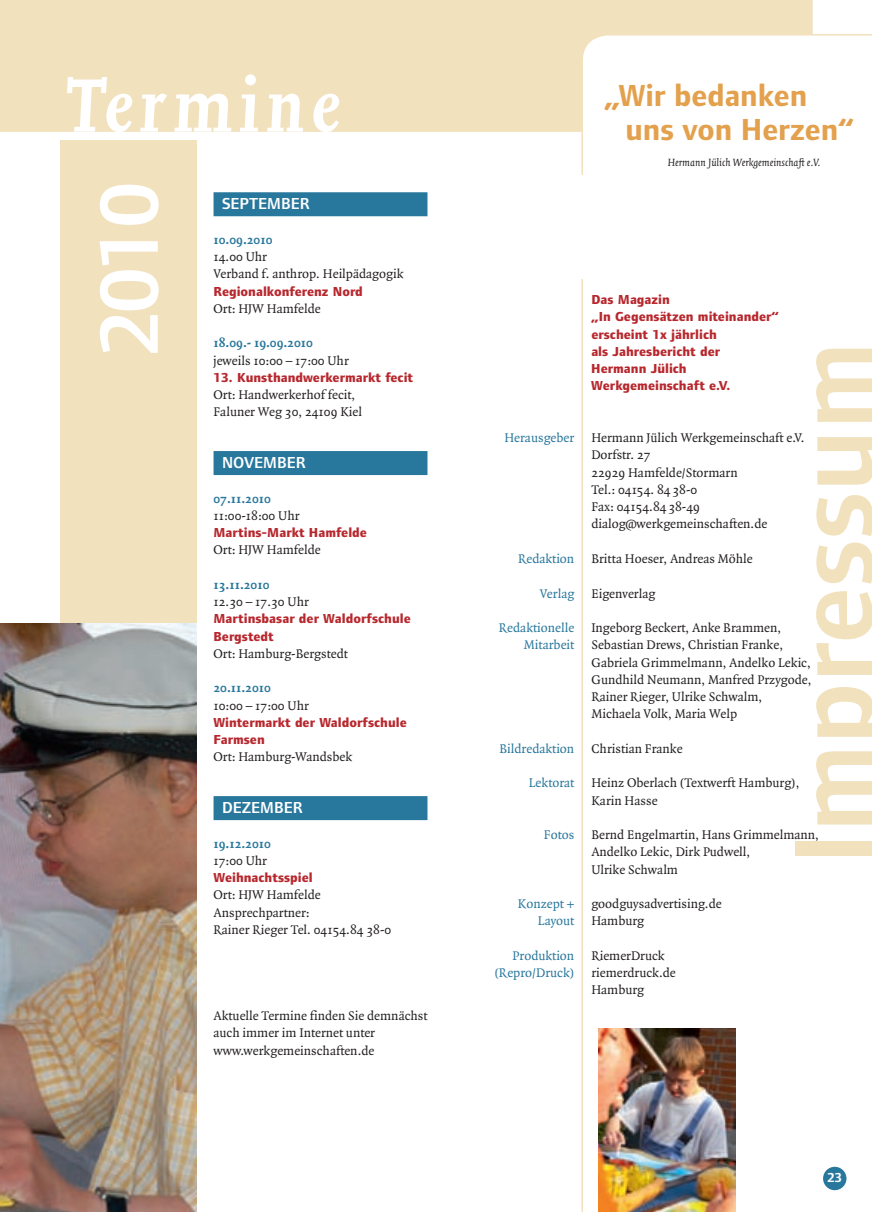
<style>
.page{position:relative;width:872px;height:1212px;background:#fff}
.page>*{position:absolute;margin:0;border:0;box-sizing:border-box;transform-origin:0 0}
.t1{font:600 115.35px "Foundry Form Sans";color:#f1e1bd}
.t2{font:italic 700 87px "Joanna";letter-spacing:.08em;color:#fff}
.t3{font:600 85.5px "Foundry Form Sans";color:#fff}
.t4{font:700 31.5px/34.5px "Foundry Form Sans";color:#e3a14d}
.t5{font:600 16.5px "Foundry Form Sans";color:#fff}
.t6{font:13.5px/17.2px "Quadraat";color:#231f20}
.t7{font:800 13.5px/17.2px "Foundry Form Sans";color:#b7282e}
.t8{font:13.5px "Quadraat";color:#28779c}
.t9{font:700 13.5px "Quadraat";color:#28779c}
.t10{font:700 13.5px "Foundry Form Sans";color:#fff}
.t11{font:italic 11.25px "Quadraat";color:#231f20}
</style>
<div class="page">
<div style="left:0;top:0;width:812px;height:132px;background:#f1e1bd"></div>
<svg style="left:581px;top:34px;width:291px;height:1178px"></svg>
<div style="left:823px;top:1167px;width:23px;height:23px;background:#28779c;border-radius:50%"></div>
<div style="left:213px;top:192px;width:214px;height:24px;background:#28779c"></div>
<div style="left:213px;top:451px;width:214px;height:24px;background:#28779c"></div>
<div style="left:213px;top:796px;width:214px;height:24px;background:#28779c"></div>
<img style="left:598px;top:1029px;width:137px;height:183px">
<div style="left:60px;top:140px;width:136px;height:1070px;background:#f1e1bd"></div>
<img style="left:0;top:623px;width:196px;height:589px">
<div style="left:564px;top:175px;width:62px;height:103px;background:#fff"></div>
<h2 class="t2" style="left:64px;top:58px;width:277px">Termine</h2>
<h3 class="t3" style="left:81px;top:354px;width:172px;rotate:-90deg">2010</h3>
<p class="t5" style="left:222px;top:195px;width:89px">SEPTEMBER</p>
<p class="t9" style="left:213px;top:233px;width:60px">10.09.2010</p>
<p class="t6" style="left:213px;top:248px;width:192px">14.00 Uhr<br>Verband f. anthrop. Heilpädagogik</p>
<p class="t7" style="left:213px;top:282px;width:151px">Regionalkonferenz Nord</p>
<p class="t6" style="left:213px;top:300px;width:109px">Ort: HJW Hamfelde</p>
<p class="t9" style="left:213px;top:336px;width:101px">18.09.- 19.09.2010</p>
<p class="t6" style="left:213px;top:352px;width:137px">jeweils 10:00 – 17:00 Uhr</p>
<p class="t7" style="left:213px;top:369px;width:201px">13. Kunsthandwerkermarkt fecit</p>
<p class="t6" style="left:213px;top:387px;width:150px">Ort: Handwerkerhof fecit,<br>Faluner Weg 30, 24109 Kiel</p>
<p class="t5" style="left:222px;top:453px;width:85px">NOVEMBER</p>
<p class="t9" style="left:213px;top:491px;width:59px">07.11.2010</p>
<p class="t6" style="left:213px;top:507px;width:87px">11:00-18:00 Uhr</p>
<p class="t7" style="left:213px;top:524px;width:155px">Martins-Markt Hamfelde</p>
<p class="t6" style="left:213px;top:542px;width:109px">Ort: HJW Hamfelde</p>
<p class="t9" style="left:213px;top:578px;width:57px">13.11.2010</p>
<p class="t6" style="left:213px;top:594px;width:97px">12.30 – 17.30 Uhr</p>
<p class="t7" style="left:213px;top:610px;width:199px">Martinsbasar der Waldorfschule<br>Bergstedt</p>
<p class="t6" style="left:213px;top:645px;width:136px">Ort: Hamburg-Bergstedt</p>
<p class="t9" style="left:213px;top:681px;width:59px">20.11.2010</p>
<p class="t6" style="left:213px;top:697px;width:97px">10:00 – 17:00 Uhr</p>
<p class="t7" style="left:213px;top:714px;width:195px">Wintermarkt der Waldorfschule<br>Farmsen</p>
<p class="t6" style="left:213px;top:749px;width:140px">Ort: Hamburg-Wandsbek</p>
<p class="t5" style="left:222px;top:798px;width:82px">DEZEMBER</p>
<p class="t9" style="left:213px;top:836px;width:59px">19.12.2010</p>
<p class="t6" style="left:213px;top:852px;width:55px">17:00 Uhr</p>
<p class="t7" style="left:213px;top:869px;width:101px">Weihnachtsspiel</p>
<p class="t6" style="left:213px;top:887px;width:179px">Ort: HJW Hamfelde<br>Ansprechpartner:<br>Rainer Rieger Tel. 04154.84 38-0</p>
<p class="t6" style="left:213px;top:1008px;width:215px">Aktuelle Termine finden Sie demnächst auch immer im Internet unter www.werkgemeinschaften.de</p>
<h3 class="t4" style="left:625px;top:78px;width:230px;text-indent:-21px">„Wir bedanken uns von Herzen“</h3>
<p class="t11" style="left:668px;top:157px;width:154px">Hermann Jülich Werkgemeinschaft e.V.</p>
<p class="t7" style="left:591px;top:291px;width:189px">Das Magazin<br>„In Gegensätzen miteinander“ erscheint 1x jährlich<br>als Jahresbericht der<br>Hermann Jülich<br>Werkgemeinschaft e.V.</p>
<h1 class="t1" style="left:769px;top:865px;width:524px;rotate:-90deg">Impressum</h1>
<p class="t8" style="left:504px;top:431px;width:71px">Herausgeber</p>
<p class="t6" style="left:591px;top:430px;width:215px">Hermann Jülich Werkgemeinschaft e.V.<br>Dorfstr. 27<br>22929 Hamfelde/Stormarn<br>Tel.: 04154. 8438-0<br>Fax: 04154.8438-49 dialog@werkgemeinschaften.de</p>
<p class="t8" style="left:518px;top:552px;width:58px">Redaktion</p>
<p class="t6" style="left:591px;top:550px;width:163px">Britta Hoeser, Andreas Möhle</p>
<p class="t8" style="left:540px;top:586px;width:36px">Verlag</p>
<p class="t6" style="left:591px;top:585px;width:66px">Eigenverlag</p>
<p class="t8" style="left:499px;top:621px;width:77px">Redaktionelle</p>
<p class="t6" style="left:591px;top:619px;width:191px">Ingeborg Beckert, Anke Brammen,</p>
<p class="t8" style="left:523px;top:638px;width:52px">Mitarbeit</p>
<p class="t6" style="left:591px;top:637px;width:222px">Sebastian Drews, Christian Franke, Gabriela Grimmelmann, Andelko Lekic, Gundhild Neumann, Manfred Przygode, Rainer Rieger, Ulrike Schwalm, Michaela Volk, Maria Welp</p>
<p class="t8" style="left:499px;top:741px;width:76px">Bildredaktion</p>
<p class="t6" style="left:591px;top:740px;width:93px">Christian Franke</p>
<p class="t8" style="left:529px;top:776px;width:47px">Lektorat</p>
<p class="t6" style="left:591px;top:775px;width:210px">Heinz Oberlach (Textwerft Hamburg),<br>Karin Hasse</p>
<p class="t8" style="left:544px;top:828px;width:32px">Fotos</p>
<p class="t6" style="left:591px;top:826px;width:229px">Bernd Engelmartin, Hans Grimmelmann,<br>Andelko Lekic, Dirk Pudwell,<br>Ulrike Schwalm</p>
<p class="t8" style="left:518px;top:897px;width:58px">Konzept +</p>
<p class="t6" style="left:591px;top:895px;width:132px">goodguysadvertising.de</p>
<p class="t8" style="left:538px;top:914px;width:38px">Layout</p>
<p class="t6" style="left:591px;top:913px;width:54px">Hamburg</p>
<p class="t8" style="left:512px;top:948px;width:63px">Produktion</p>
<p class="t6" style="left:591px;top:947px;width:75px">RiemerDruck</p>
<p class="t8" style="left:494px;top:966px;width:81px">(Repro/Druck)</p>
<p class="t6" style="left:591px;top:964px;width:86px">riemerdruck.de<br>Hamburg</p>
<p class="t10" style="left:827px;top:1170px;width:16px">23</p>
</div>
